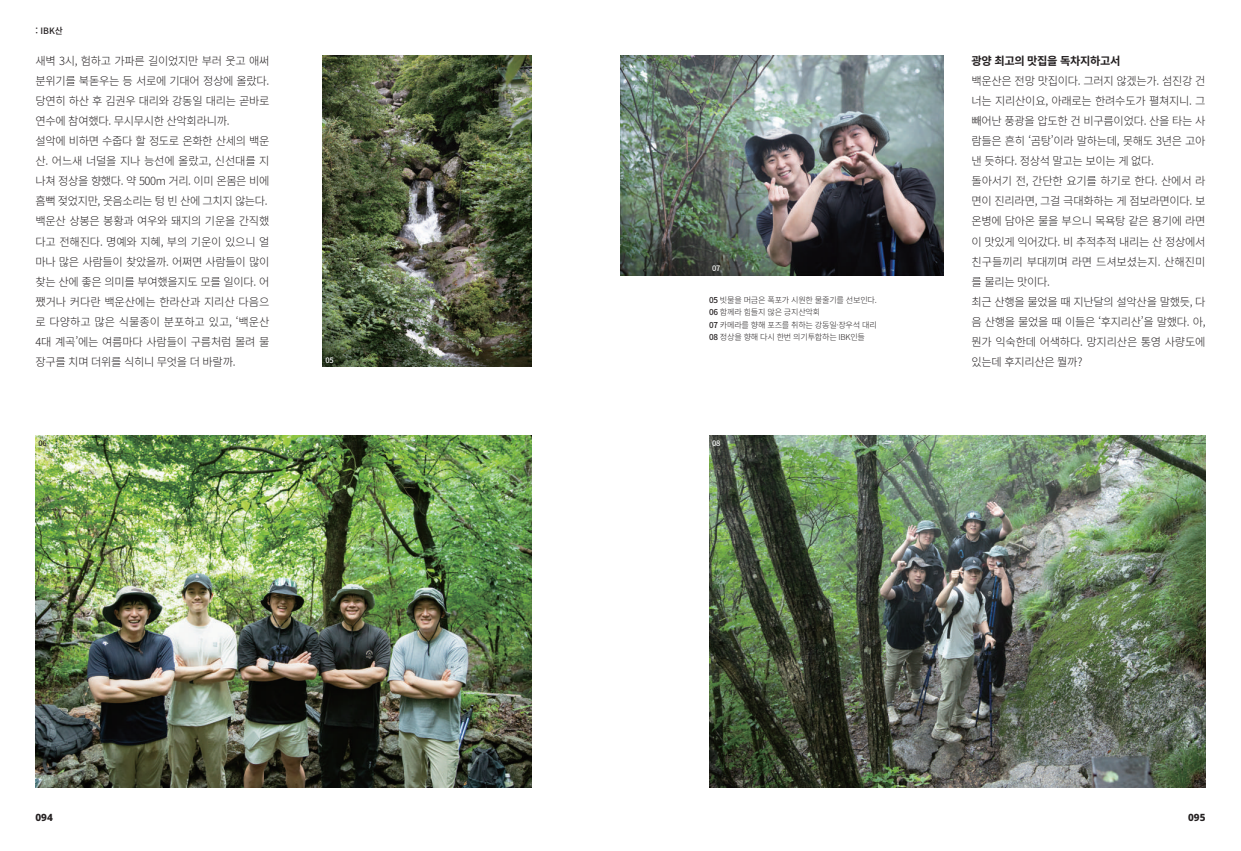
<style>
.page{position:relative;width:1241px;height:851px;background:#fff}
.page>*{position:absolute;margin:0;border:0;box-sizing:border-box;transform-origin:0 0}
.t1{font:300 11.25px/20px "Noto Sans KR";letter-spacing:-.03em;color:#231f20}
.t2{font:700 11.25px "Noto Sans KR";letter-spacing:-.03em;color:#231f20}
.t3{font:800 10px "Noto Sans";color:#231f20}
.t4{font:500 8.75px "Noto Sans KR";color:#231f20}
.t5{font:300 8.12px/12.5px "Noto Sans KR";letter-spacing:-.03em;color:#231f20}
.t6{font:500 7.5px "Noto Sans KR";color:#fff}
.t7{font:500 7.5px "Noto Sans KR";color:#231f20}
.s1{font-weight:500}
</style>
<div class="page">
<img style="left:35px;top:435px;width:496px;height:352px">
<img style="left:620px;top:55px;width:323px;height:220px">
<img style="left:322px;top:55px;width:209px;height:312px">
<img style="left:709px;top:435px;width:496px;height:352px">
<p class="t4" style="left:35px;top:26px;width:29px">: IBK산</p>
<p class="t1" style="left:35px;top:51px;width:235px">새벽 3시, 험하고 가파른 길이었지만 부러 웃고 애써 분위기를 북돋우는 등 서로에 기대어 정상에 올랐다. 당연히 하산 후 김권우 대리와 강동일 대리는 곧바로 연수에 참여했다. 무시무시한 산악회라니까.<br>설악에 비하면 수줍다 할 정도로 온화한 산세의 백운 산. 어느새 너덜을 지나 능선에 올랐고, 신선대를 지 나쳐 정상을 향했다. 약 500m 거리. 이미 온몸은 비에 흠뻑 젖었지만, 웃음소리는 텅 빈 산에 그치지 않는다. 백운산 상봉은 봉황과 여우와 돼지의 기운을 간직했 다고 전해진다. 명예와 지혜, 부의 기운이 있으니 얼 마나 많은 사람들이 찾았을까. 어쩌면 사람들이 많이 찾는 산에 좋은 의미를 부여했을지도 모를 일이다. 어 쨌거나 커다란 백운산에는 한라산과 지리산 다음으 로 다양하고 많은 식물종이 분포하고 있고, ‘백운산<br>4대 계곡’에는 여름마다 사람들이 구름처럼 몰려 물 장구를 치며 더위를 식히니 무엇을 더 바랄까.</p>
<p class="t2" style="left:971px;top:55px;width:150px">광양 최고의 맛집을 독차지하고서</p>
<p class="t1" style="left:971px;top:71px;width:235px">백운산은 전망 맛집이다. 그러지 않겠는가. 섬진강 건 너는 지리산이요, 아래로는 한려수도가 펼쳐지니. 그 빼어난 풍광을 압도한 건 비구름이었다. 산을 타는 사 람들은 흔히 ‘곰탕’이라 말하는데, 못해도 3년은 고아 낸 듯하다. 정상석 말고는 보이는 게 없다.<br>돌아서기 전, 간단한 요기를 하기로 한다. 산에서 라 면이 진리라면, 그걸 극대화하는 게 점보라면이다. 보 온병에 담아온 물을 부으니 목욕탕 같은 용기에 라면 이 맛있게 익어갔다. 비 추적추적 내리는 산 정상에서 친구들끼리 부대끼며 라면 드셔보셨는지. 산해진미 를 물리는 맛이다.<br>최근 산행을 물었을 때 지난달의 설악산을 말했듯, 다 음 산행을 물었을 때 이들은 ‘후지리산’을 말했다. 아, 뭔가 익숙한데 어색하다. 망지리산은 통영 사량도에 있는데 후지리산은 뭘까?</p>
<p class="t6" style="left:712px;top:264px;width:10px">07</p>
<p class="t5" style="left:709px;top:294px;width:169px"><span class="s1">05</span> 빗물을 머금은 폭포가 시원한 물줄기를 선보인다.<br><span class="s1">06</span> 함께라 힘들지 않은 긍지산악회<br><span class="s1">07</span> 카메라를 향해 포즈를 취하는 강동일·장우석 대리<br><span class="s1">08</span> 정상을 향해 다시 한번 의기투합하는 IBK인들</p>
<p class="t6" style="left:325px;top:355px;width:10px">05</p>
<p class="t7" style="left:38px;top:438px;width:10px">06</p>
<p class="t6" style="left:712px;top:438px;width:10px">08</p>
<p class="t3" style="left:35px;top:809px;width:19px">094</p>
<p class="t3" style="left:1187px;top:809px;width:19px">095</p>
</div>
